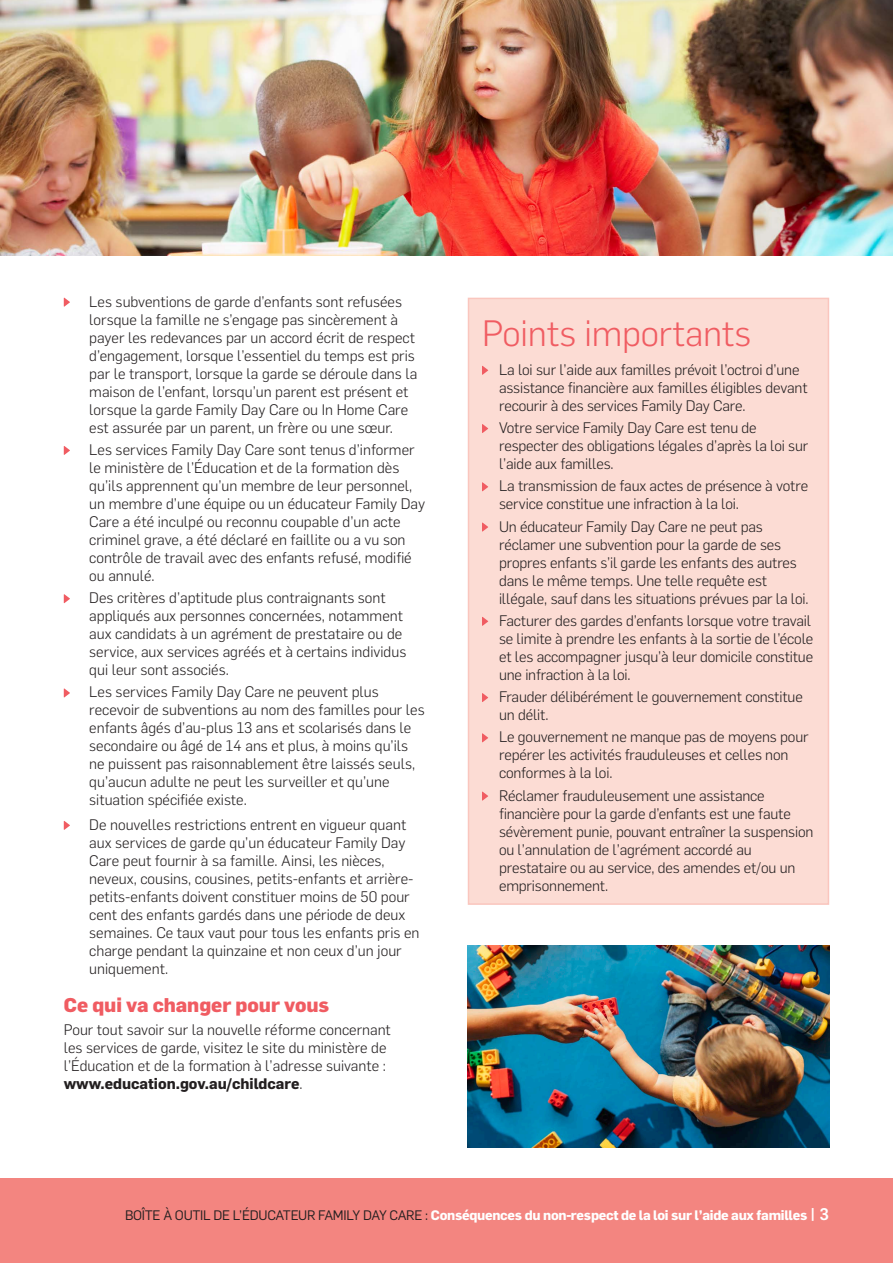
<style>
.page{position:relative;width:893px;height:1263px;background:#fff}
.page>*{position:absolute;margin:0;border:0;box-sizing:border-box;transform-origin:0 0}
._03_sub-header{font:300 36px "Flama";letter-spacing:-.005em;color:#f05c62}
._03_sub-header-2{font:800 19.5px "Flama";color:#f05c62}
.body_copy{font:300 15px/18px "Flama";color:#231f20}
.t1{font:700 13.5px "Flama";letter-spacing:-.02em;color:#fff}
.s1{font-weight:700}
.s2{font-weight:400;color:#231f20}
.s3{font-weight:500;font-size:16.5px}
</style>
<div class="page">
<div style="left:0;top:1178px;width:893px;height:85px;background:#f38580"></div>
<svg style="left:64px;top:297px;width:6px;height:10px"></svg>
<svg style="left:64px;top:446px;width:6px;height:9px"></svg>
<svg style="left:64px;top:594px;width:6px;height:9px"></svg>
<svg style="left:64px;top:688px;width:6px;height:10px"></svg>
<svg style="left:64px;top:821px;width:6px;height:9px"></svg>
<div style="left:468px;top:298px;width:360px;height:606px;background:#fcdcd4"></div>
<svg style="left:482px;top:366px;width:6px;height:9px"></svg>
<svg style="left:482px;top:424px;width:6px;height:9px"></svg>
<svg style="left:482px;top:482px;width:6px;height:9px"></svg>
<svg style="left:482px;top:522px;width:6px;height:10px"></svg>
<svg style="left:482px;top:617px;width:6px;height:9px"></svg>
<svg style="left:482px;top:693px;width:6px;height:9px"></svg>
<svg style="left:482px;top:733px;width:6px;height:9px"></svg>
<svg style="left:482px;top:791px;width:6px;height:10px"></svg>
<div style="left:468px;top:298px;width:361px;height:607px;border:2px solid #fac6be"></div>
<img style="left:0;top:0;width:893px;height:255px">
<img style="left:468px;top:945px;width:361px;height:202px">
<p class="body_copy" style="left:89px;top:291px;width:330px">Les subventions de garde d’enfants sont refusées lorsque la famille ne s’engage pas sincèrement à payer les redevances par un accord écrit de respect d’engagement, lorsque l’essentiel du temps est pris par le transport, lorsque la garde se déroule dans la maison de l’enfant, lorsqu’un parent est présent et lorsque la garde Family Day Care ou In Home Care est assurée par un parent, un frère ou une sœur.</p>
<p class="body_copy" style="left:89px;top:440px;width:337px">Les services Family Day Care sont tenus d’informer le ministère de l’Éducation et de la formation dès qu’ils apprennent qu’un membre de leur personnel, un membre d’une équipe ou un éducateur Family Day Care a été inculpé ou reconnu coupable d’un acte criminel grave, a été déclaré en faillite ou a vu son contrôle de travail avec des enfants refusé, modifié ou annulé.</p>
<p class="body_copy" style="left:89px;top:588px;width:319px">Des critères d’aptitude plus contraignants sont appliqués aux personnes concernées, notamment aux candidats à un agrément de prestataire ou de service, aux services agréés et à certains individus qui leur sont associés.</p>
<p class="body_copy" style="left:89px;top:682px;width:337px">Les services Family Day Care ne peuvent plus recevoir de subventions au nom des familles pour les enfants âgés d’au-plus 13 ans et scolarisés dans le secondaire ou âgé de 14 ans et plus, à moins qu’ils ne puissent pas raisonnablement être laissés seuls, qu’aucun adulte ne peut les surveiller et qu’une situation spécifiée existe.</p>
<p class="body_copy" style="left:89px;top:815px;width:332px">De nouvelles restrictions entrent en vigueur quant aux services de garde qu’un éducateur Family Day Care peut fournir à sa famille. Ainsi, les nièces, neveux, cousins, cousines, petits-enfants et arrière&shy;petits-enfants doivent constituer moins de 50 pour cent des enfants gardés dans une période de deux semaines. Ce taux vaut pour tous les enfants pris en charge pendant la quinzaine et non ceux d’un jour uniquement.</p>
<p class="_03_sub-header-2" style="left:64px;top:991px;width:267px">Ce qui va changer pour vous</p>
<p class="body_copy" style="left:64px;top:1019px;width:329px">Pour tout savoir sur la nouvelle réforme concernant les services de garde, visitez le site du ministère de l’Éducation et de la formation à l’adresse suivante : <span class="s1">www.education.gov.au/childcare</span>.</p>
<p class="_03_sub-header" style="left:482px;top:309px;width:271px">Points importants</p>
<p class="body_copy" style="left:499px;top:360px;width:310px">La loi sur l’aide aux familles prévoit l’octroi d’une assistance financière aux familles éligibles devant recourir à des services Family Day Care.</p>
<p class="body_copy" style="left:499px;top:418px;width:311px">Votre service Family Day Care est tenu de respecter des obligations légales d’après la loi sur l’aide aux familles.</p>
<p class="body_copy" style="left:499px;top:476px;width:311px">La transmission de faux actes de présence à votre service constitue une infraction à la loi.</p>
<p class="body_copy" style="left:499px;top:516px;width:311px">Un éducateur Family Day Care ne peut pas réclamer une subvention pour la garde de ses propres enfants s’il garde les enfants des autres dans le même temps. Une telle requête est illégale, sauf dans les situations prévues par la loi.</p>
<p class="body_copy" style="left:499px;top:611px;width:316px">Facturer des gardes d’enfants lorsque votre travail se limite à prendre les enfants à la sortie de l’école et les accompagner jusqu’à leur domicile constitue une infraction à la loi.</p>
<p class="body_copy" style="left:499px;top:687px;width:305px">Frauder délibérément le gouvernement constitue un délit.</p>
<p class="body_copy" style="left:499px;top:727px;width:311px">Le gouvernement ne manque pas de moyens pour repérer les activités frauduleuses et celles non conformes à la loi.</p>
<p class="body_copy" style="left:499px;top:785px;width:316px">Réclamer frauduleusement une assistance financière pour la garde d’enfants est une faute sévèrement punie, pouvant entraîner la suspension ou l’annulation de l’agrément accordé au prestataire ou au service, des amendes et/ou un emprisonnement.</p>
<p class="t1" style="left:125px;top:1205px;width:706px"><span class="s2">BOÎTE À OUTIL DE L’ÉDUCATEUR FAMILY DAY CARE :</span> Conséquences du non-respect de la loi sur l’aide aux familles <span class="s3">| 3</span></p>
</div>
